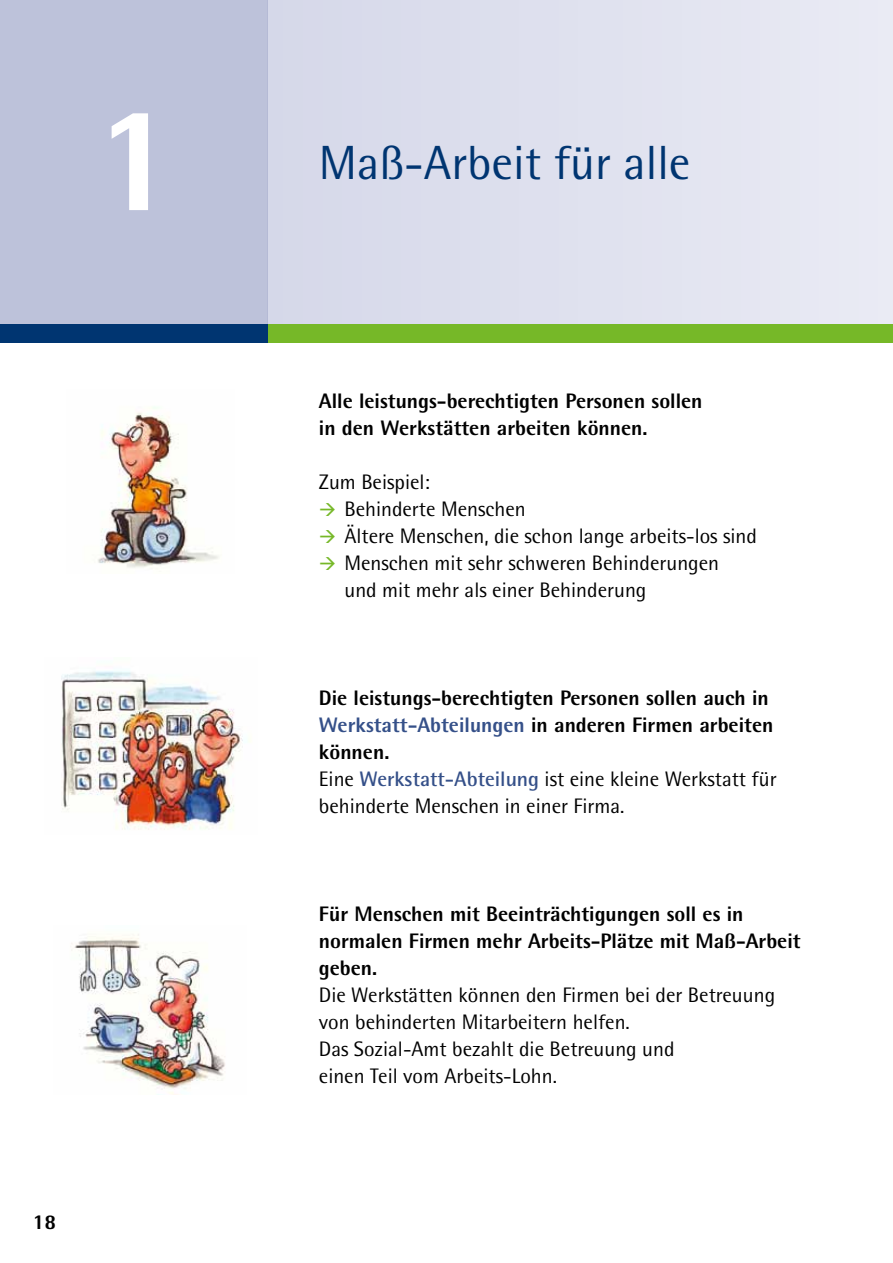
<style>
.page{position:relative;width:893px;height:1263px;background:#fff}
.page>*{position:absolute;margin:0;border:0;box-sizing:border-box;transform-origin:0 0}
.t1{font:800 150px "Rotis Semi Sans Pro";color:#fff}
.t2{font:48px "Rotis Semi Sans Pro";color:#003571}
.t3{font:800 21px/27px "Rotis Semi Sans Pro";color:#000}
.t4{font:21px/27px "Rotis Semi Sans Pro";color:#000}
.s1{color:#355089}
.s2{font-weight:400}
.s3{font-weight:700;color:#355089}
</style>
<div class="page">
<div style="left:268px;top:0;width:625px;height:342px;background:#e0e2ef"></div>
<img style="left:98px;top:407px;width:121px;height:162px">
<img style="left:61px;top:671px;width:190px;height:159px">
<img style="left:71px;top:934px;width:154px;height:161px">
<div style="left:0;top:0;width:268px;height:324px;background:#bdc2da"></div>
<div style="left:213px;top:324px;width:680px;height:18px;background:#76b828"></div>
<div style="left:0;top:324px;width:268px;height:18px;background:#003571"></div>
<h1 class="t1" style="left:94px;top:64px;width:85px">1</h1>
<p class="t3" style="left:33px;top:1208px;width:25px">18</p>
<h2 class="t2" style="left:319px;top:134px;width:373px">Maß-Arbeit für alle</h2>
<p class="t3" style="left:319px;top:387px;width:385px">Alle leistungs-berechtigten Personen sollen in den Werkstätten arbeiten können.</p>
<p class="t4" style="left:344px;top:468px;width:414px;text-indent:-26px">Zum Beispiel:<br>Behinderte Menschen<br>Ältere Menschen, die schon lange arbeits-los sind<br>Menschen mit sehr schweren Behinderungen<br>und mit mehr als einer Behinderung</p>
<p class="t3" style="left:319px;top:684px;width:459px">Die leistungs-berechtigten Personen sollen auch in <span class="s1">Werkstatt-Abteilungen</span> in anderen Firmen arbeiten können.<br><span class="s2">Eine</span> <span class="s3">Werkstatt-Abteilung</span> <span class="s2">ist eine kleine Werkstatt für behinderte Menschen in einer Firma.</span></p>
<p class="t3" style="left:319px;top:900px;width:483px">Für Menschen mit Beeinträchtigungen soll es in normalen Firmen mehr Arbeits-Plätze mit Maß-Arbeit geben.</p>
<p class="t4" style="left:319px;top:981px;width:458px">Die Werkstätten können den Firmen bei der Betreuung von behinderten Mitarbeitern helfen.<br>Das Sozial-Amt bezahlt die Betreuung und<br>einen Teil vom Arbeits-Lohn.</p>
</div>
